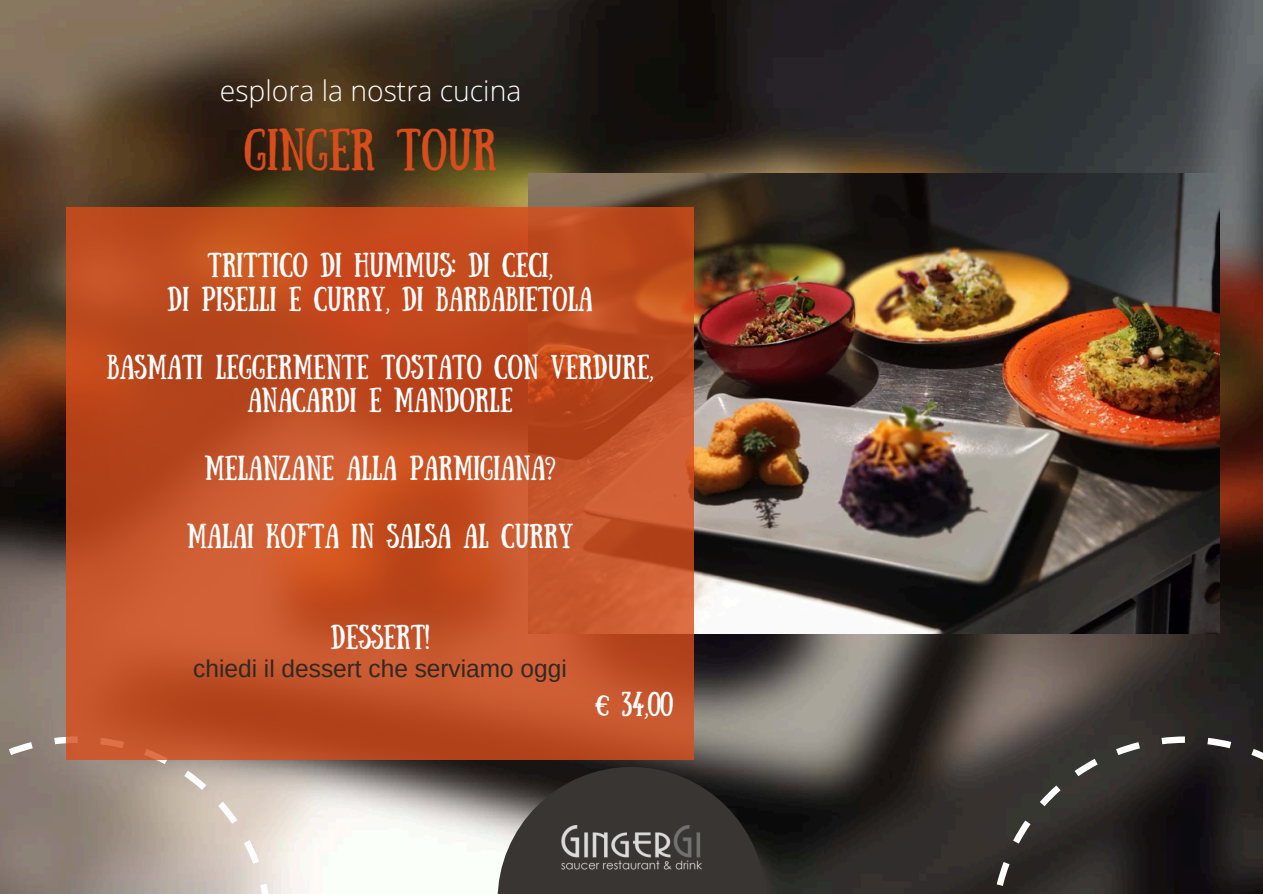
<style>
.page{position:relative;width:1263px;height:894px;background:#fff}
.page>*{position:absolute;margin:0;border:0;box-sizing:border-box;transform-origin:0 0}
.t1{font:41.85px "Sunday";color:#d74d1b}
.t2{font:300 28.35px "Open Sans";color:#fff}
.t3{font:24.45px "Sunday";color:#fff}
.t4{font:24.45px "Arimo";color:#312823}
</style>
<div class="page">
<img style="left:0;top:0;width:1263px;height:893px">
<svg style="left:0;top:736px;width:272px;height:157px;background:#ab9d93"></svg>
<svg style="left:991px;top:736px;width:272px;height:157px;background:#2e2a29"></svg>
<img style="left:528px;top:173px;width:691px;height:460px">
<svg style="left:67px;top:207px;width:626px;height:551px;background:#c14e23"></svg>
<svg style="left:497px;top:766px;width:268px;height:127px;background:#3a3734"></svg>
<img style="left:562px;top:824px;width:139px;height:46px">
<p class="t2" style="left:220px;top:71px;width:303px">esplora la nostra cucina</p>
<p class="t1" style="left:244px;top:120px;width:254px">GINGER TOUR</p>
<h1 class="t3" style="left:207px;top:248px;width:347px">TRITTICO DI HUMMUS: DI CECI,</h1>
<p class="t3" style="left:167px;top:282px;width:427px">DI PISELLI E CURRY, DI BARBABIETOLA</p>
<p class="t3" style="left:107px;top:349px;width:548px">BASMATI LEGGERMENTE TOSTATO CON VERDURE,</p>
<p class="t3" style="left:247px;top:383px;width:267px">ANACARDI E MANDORLE</p>
<p class="t3" style="left:204px;top:450px;width:353px">MELANZANE ALLA PARMIGIANA?</p>
<p class="t3" style="left:187px;top:518px;width:388px">MALAI KOFTA IN SALSA AL CURRY</p>
<p class="t3" style="left:331px;top:619px;width:100px">DESSERT!</p>
<p class="t4" style="left:193px;top:654px;width:375px">chiedi il dessert che serviamo oggi</p>
<p class="t3" style="left:595px;top:687px;width:80px">€ 34,00</p>
</div>
